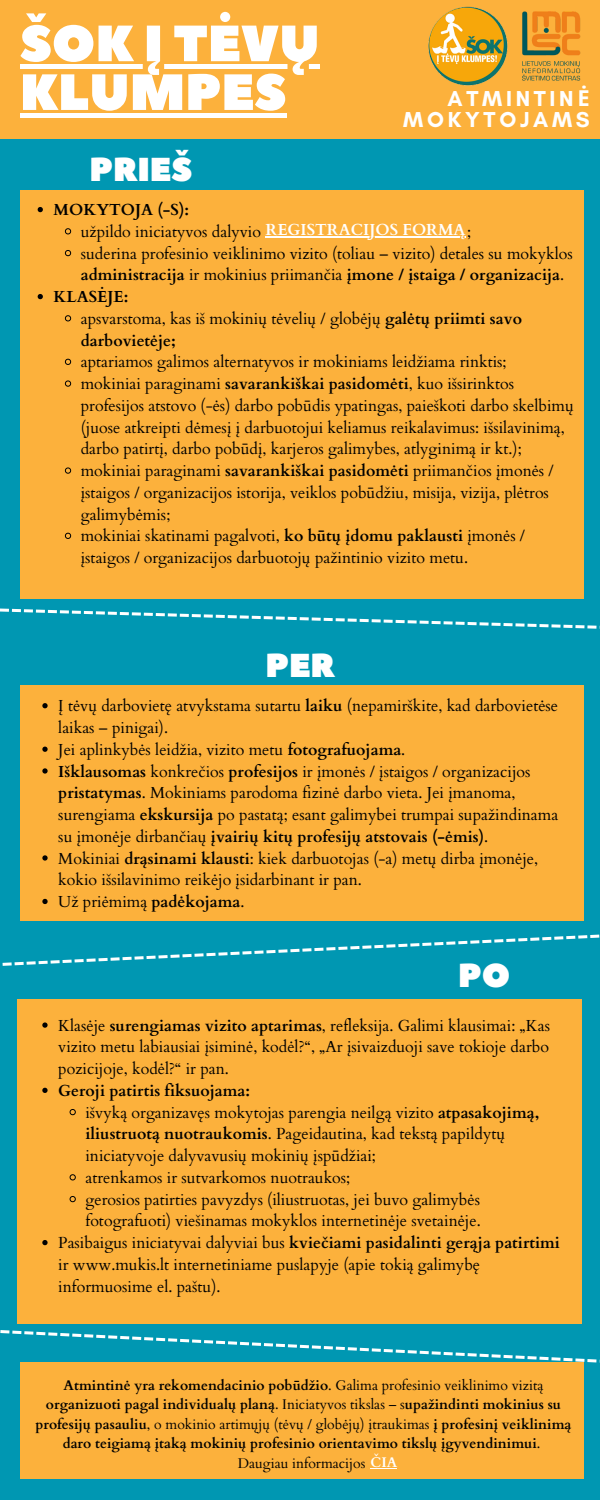
<style>
.page{position:relative;width:600px;height:1500px;background:#0097b2}
.page>*{position:absolute;margin:0;border:0;box-sizing:border-box;transform-origin:0 0}
.t1{font:50.9px/48.8px "Peace Sans";color:#fff}
.t2{font:33.2px "Peace Sans";color:#fff}
.t3{font:700 22px/21px "Glacial Indifference";letter-spacing:.17em;color:#fff;text-align:right}
.t4{font:16px/21.8px "Cardo";color:#000}
.t5{font:700 16px "Cardo";color:#000}
.t6{font:700 16px "Cardo";color:#fff}
.t7{font:700 14px "Cardo";color:#000}
.t8{font:14px "Cardo";color:#000}
.s1{font-family:"Noto Sans"}
.s2{font-weight:400}
.s3{font-weight:700}
.s4{font-weight:700;color:#fff}
</style>
<div class="page">
<div style="left:0;top:0;width:600px;height:139px;background:#fcb13c"></div>
<img style="left:428px;top:7px;width:79px;height:78px">
<img style="left:519px;top:7px;width:64px;height:78px">
<div style="left:20px;top:190px;width:563px;height:408px;background:#fcb13c"></div>
<div style="left:20px;top:685px;width:563px;height:236px;background:#fcb13c"></div>
<svg style="left:42px;top:703px;width:6px;height:5px"></svg>
<svg style="left:42px;top:747px;width:6px;height:5px"></svg>
<svg style="left:42px;top:768px;width:6px;height:6px"></svg>
<svg style="left:42px;top:855px;width:6px;height:6px"></svg>
<svg style="left:42px;top:899px;width:6px;height:5px"></svg>
<svg style="left:20px;top:64px;width:300px;height:5px"></svg>
<hr style="left:20px;top:113px;width:266px;height:4px;background:#fff">
<svg style="left:38px;top:207px;width:5px;height:5px"></svg>
<svg style="left:64px;top:228px;width:8px;height:7px"></svg>
<svg style="left:64px;top:250px;width:8px;height:7px"></svg>
<svg style="left:38px;top:294px;width:5px;height:5px"></svg>
<svg style="left:64px;top:315px;width:8px;height:7px"></svg>
<svg style="left:64px;top:358px;width:8px;height:7px"></svg>
<svg style="left:64px;top:380px;width:8px;height:7px"></svg>
<svg style="left:64px;top:467px;width:8px;height:7px"></svg>
<svg style="left:64px;top:532px;width:8px;height:7px"></svg>
<div style="left:17px;top:999px;width:565px;height:325px;background:#fcb13c"></div>
<svg style="left:42px;top:1022px;width:6px;height:6px"></svg>
<svg style="left:42px;top:1088px;width:6px;height:5px"></svg>
<svg style="left:69px;top:1109px;width:7px;height:7px"></svg>
<svg style="left:69px;top:1174px;width:7px;height:7px"></svg>
<svg style="left:69px;top:1196px;width:7px;height:7px"></svg>
<svg style="left:42px;top:1240px;width:6px;height:5px"></svg>
<div style="left:20px;top:1363px;width:563px;height:116px;background:#fcb13c"></div>
<svg style="left:0;top:609px;width:600px;height:20px"></svg>
<svg style="left:3px;top:935px;width:596px;height:31px"></svg>
<svg style="left:0;top:1330px;width:600px;height:33px"></svg>
<hr style="left:266px;top:237px;width:200px;height:1px;background:#fff">
<svg style="left:371px;top:1468px;width:26px;height:1px"></svg>
<h1 class="t1" style="left:20px;top:21px;width:301px">ŠOK Į TĖVŲ<br>KLUMPES</h1>
<h3 class="t3" style="left:403px;top:88px;width:188px">ATMINTIN<span class="s1">Ė<br></span>MOKYTOJAMS</h3>
<h2 class="t2" style="left:90px;top:147px;width:104px">PRIEŠ</h2>
<p class="t5" style="left:54px;top:199px;width:137px">MOKYTOJA (-S):</p>
<p class="t4" style="left:81px;top:221px;width:182px">užpildo iniciatyvos dalyvio</p>
<p class="t4" style="left:467px;top:221px;width:6px">;</p>
<p class="t4" style="left:81px;top:243px;width:494px">suderina profesinio veiklinimo vizito (toliau – vizito) detales su mokyklos</p>
<p class="t5" style="left:81px;top:265px;width:485px">administracija <span class="s2">ir mokinius priimančia</span> įmone / įstaiga / organizacija<span class="s2">.</span></p>
<p class="t5" style="left:54px;top:286px;width:76px">KLASĖJE:</p>
<p class="t4" style="left:81px;top:308px;width:443px">apsvarstoma, kas iš mokinių tėvelių / globėjų <span class="s3">galėtų priimti savo</span></p>
<p class="t5" style="left:81px;top:330px;width:97px">darbovietėje;</p>
<p class="t4" style="left:81px;top:352px;width:495px">aptariamos galimos alternatyvos ir mokiniams leidžiama rinktis;<br>mokiniai paraginami <span class="s3">savarankiškai pasidomėti</span>, kuo išsirinktos profesijos atstovo (-ės) darbo pobūdis ypatingas, paieškoti darbo skelbimų (juose atkreipti dėmesį į darbuotojui keliamus reikalavimus: išsilavinimą, darbo patirtį, darbo pobūdį, karjeros galimybes, atlyginimą ir kt.); mokiniai paraginami <span class="s3">savarankiškai pasidomėti</span> priimančios įmonės / įstaigos / organizacijos istorija, veiklos pobūdžiu, misija, vizija, plėtros galimybėmis;<br>mokiniai skatinami pagalvoti, <span class="s3">ko būtų įdomu paklausti</span> įmonės / įstaigos / organizacijos darbuotojų pažintinio vizito metu.</p>
<p class="t6" style="left:266px;top:219px;width:202px">REGISTRACIJOS FORMĄ</p>
<h2 class="t2" style="left:266px;top:643px;width:71px">PER</h2>
<p class="t4" style="left:58px;top:695px;width:502px">Į tėvų darbovietę atvykstama sutartu <span class="s3">laiku</span> (nepamirškite, kad darbovietėse laikas – pinigai).<br>Jei aplinkybės leidžia, vizito metu <span class="s3">fotografuojama</span>.<br><span class="s3">Išklausomas</span> konkrečios <span class="s3">profesijos</span> ir įmonės / įstaigos / organizacijos <span class="s3">pristatymas</span>. Mokiniams parodoma fizinė darbo vieta. Jei įmanoma, surengiama <span class="s3">ekskursija</span> po pastatą; esant galimybei trumpai supažindinama su įmonėje dirbančiaų <span class="s3">įvairių kitų profesijų atstovais (-ėmis)</span>.<br>Mokiniai <span class="s3">drąsinami klausti</span>: kiek darbuotojas (-a) metų dirba įmonėje, kokio išsilavinimo reikėjo įsidarbinant ir pan.<br>Už priėmimą <span class="s3">padėkojama</span>.</p>
<h2 class="t2" style="left:458px;top:954px;width:54px">PO</h2>
<p class="t4" style="left:58px;top:1015px;width:493px;text-align:justify">Klasėje <span class="s3">surengiamas vizito aptarimas</span>, refleksija. Galimi klausimai: „Kas vizito metu labiausiai įsiminė, kodėl?“, „Ar įsivaizduoji save tokioje darbo pozicijoje, kodėl?“ ir pan.</p>
<p class="t5" style="left:58px;top:1080px;width:193px">Geroji patirtis fiksuojama:</p>
<p class="t4" style="left:85px;top:1102px;width:455px">išvyką organizavęs mokytojas parengia neilgą vizito <span class="s3">atpasakojimą,</span></p>
<p class="t4" style="left:85px;top:1124px;width:421px"><span class="s3">iliustruotą nuotraukomis</span>. Pageidautina, kad tekstą papildytų</p>
<p class="t4" style="left:85px;top:1145px;width:292px">iniciatyvoje dalyvavusių mokinių įspūdžiai;</p>
<p class="t4" style="left:85px;top:1167px;width:266px">atrenkamos ir sutvarkomos nuotraukos;</p>
<p class="t4" style="left:85px;top:1189px;width:396px">gerosios patirties pavyzdys (iliustruotas, jei buvo galimybės</p>
<p class="t4" style="left:85px;top:1211px;width:397px">fotografuoti) viešinamas mokyklos internetinėje svetainėje.</p>
<p class="t5" style="left:58px;top:1232px;width:503px"><span class="s2">Pasibaigus iniciatyvai dalyviai bus</span> kviečiami pasidalinti gerąja patirtimi</p>
<p class="t4" style="left:58px;top:1254px;width:423px">ir www.mukis.lt internetiniame puslapyje (apie tokią galimybę</p>
<p class="t4" style="left:58px;top:1276px;width:164px">informuosime el. paštu).</p>
<p class="t7" style="left:64px;top:1376px;width:481px">Atmintinė yra rekomendacinio pobūdžio<span class="s2">. Galima profesinio veiklinimo vizitą</span></p>
<p class="t7" style="left:46px;top:1395px;width:517px">organizuoti pagal individualų planą<span class="s2">. Iniciatyvos tikslas – s</span>upažindinti mokinius su</p>
<p class="t8" style="left:35px;top:1415px;width:538px"><span class="s3">profesijų pasauliu</span>, o mokinio artimųjų (tėvų / globėjų) įtraukimas <span class="s3">į profesinį veiklinimą</span></p>
<p class="t7" style="left:63px;top:1434px;width:479px">daro teigiamą įtaką mokinių profesinio orientavimo tikslų įgyvendinimui<span class="s2">.</span></p>
<p class="t8" style="left:238px;top:1454px;width:161px">Daugiau informacijos <span class="s4">ČIA</span></p>
</div>
